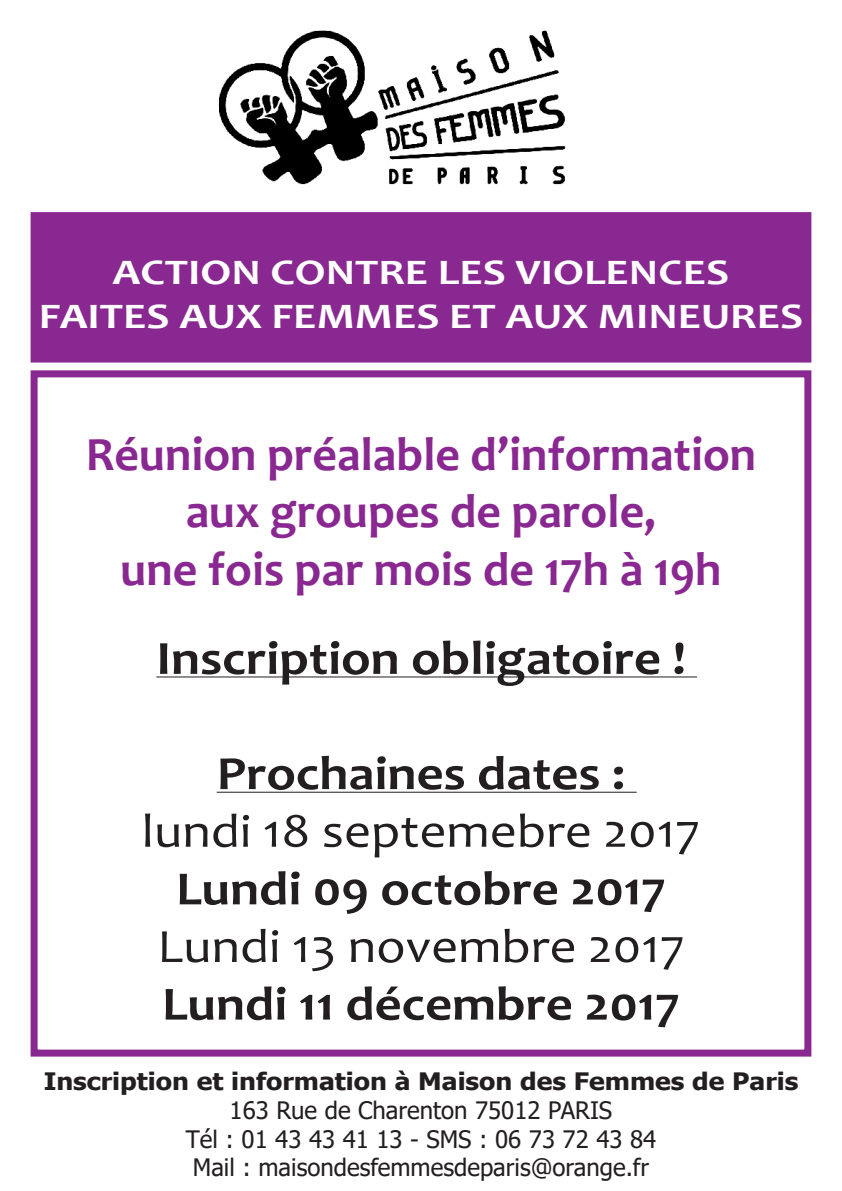
<style>
.page{position:relative;width:842px;height:1191px;background:#fff}
.page>*{position:absolute;margin:0;border:0;box-sizing:border-box;transform-origin:0 0}
.t1{font:700 48px "Candara";color:#231f20;scale:1.1 1}
.t2{font:700 48px "Candara";color:#892890}
.t3{font:48px "Candara";color:#231f20;scale:1.1 1}
.t4{font:700 36px "Candara";color:#fff;scale:1.23 1}
.t5{font:24px "Tahoma";color:#231f20}
.t6{font:700 24px "Tahoma";color:#231f20;scale:1.1 1}
</style>
<div class="page">
<div style="left:32px;top:214px;width:778px;height:147px;background:#892890"></div>
<div style="left:31px;top:212px;width:780px;height:150px;border:3px solid #892890"></div>
<img style="left:218px;top:30px;width:348px;height:155px">
<hr style="left:156px;top:676px;width:541px;height:1px;background:#231f20">
<hr style="left:217px;top:792px;width:420px;height:1px;background:#231f20">
<div style="left:31px;top:370px;width:780px;height:686px;border:7px solid #892890"></div>
<p class="t4" style="left:113px;top:250px;width:503px">ACTION CONTRE LES VIOLENCES</p>
<p class="t4" style="left:39px;top:293px;width:623px">FAITES AUX FEMMES ET AUX MINEURES</p>
<p class="t2" style="left:86px;top:424px;width:672px">Réunion préalable d’information</p>
<p class="t2" style="left:186px;top:482px;width:472px">aux groupes de parole,</p>
<p class="t2" style="left:120px;top:539px;width:602px">une fois par mois de 17h à 19h</p>
<p class="t1" style="left:156px;top:628px;width:483px">Inscription obligatoire !</p>
<p class="t1" style="left:217px;top:743px;width:373px">Prochaines dates :</p>
<p class="t3" style="left:142px;top:801px;width:509px">lundi 18 septemebre 2017</p>
<p class="t1" style="left:176px;top:858px;width:447px">Lundi 09 octobre 2017</p>
<p class="t3" style="left:157px;top:916px;width:481px">Lundi 13 novembre 2017</p>
<p class="t1" style="left:162px;top:974px;width:472px">Lundi 11 décembre 2017</p>
<p class="t6" style="left:44px;top:1064px;width:688px">Inscription et information à Maison des Femmes de Paris</p>
<p class="t5" style="left:230px;top:1094px;width:384px">163 Rue de Charenton 75012 PARIS</p>
<p class="t5" style="left:186px;top:1122px;width:472px">Tél : 01 43 43 41 13 - SMS : 06 73 72 43 84</p>
<p class="t5" style="left:193px;top:1151px;width:458px">Mail : maisondesfemmesdeparis@orange.fr</p>
</div>
